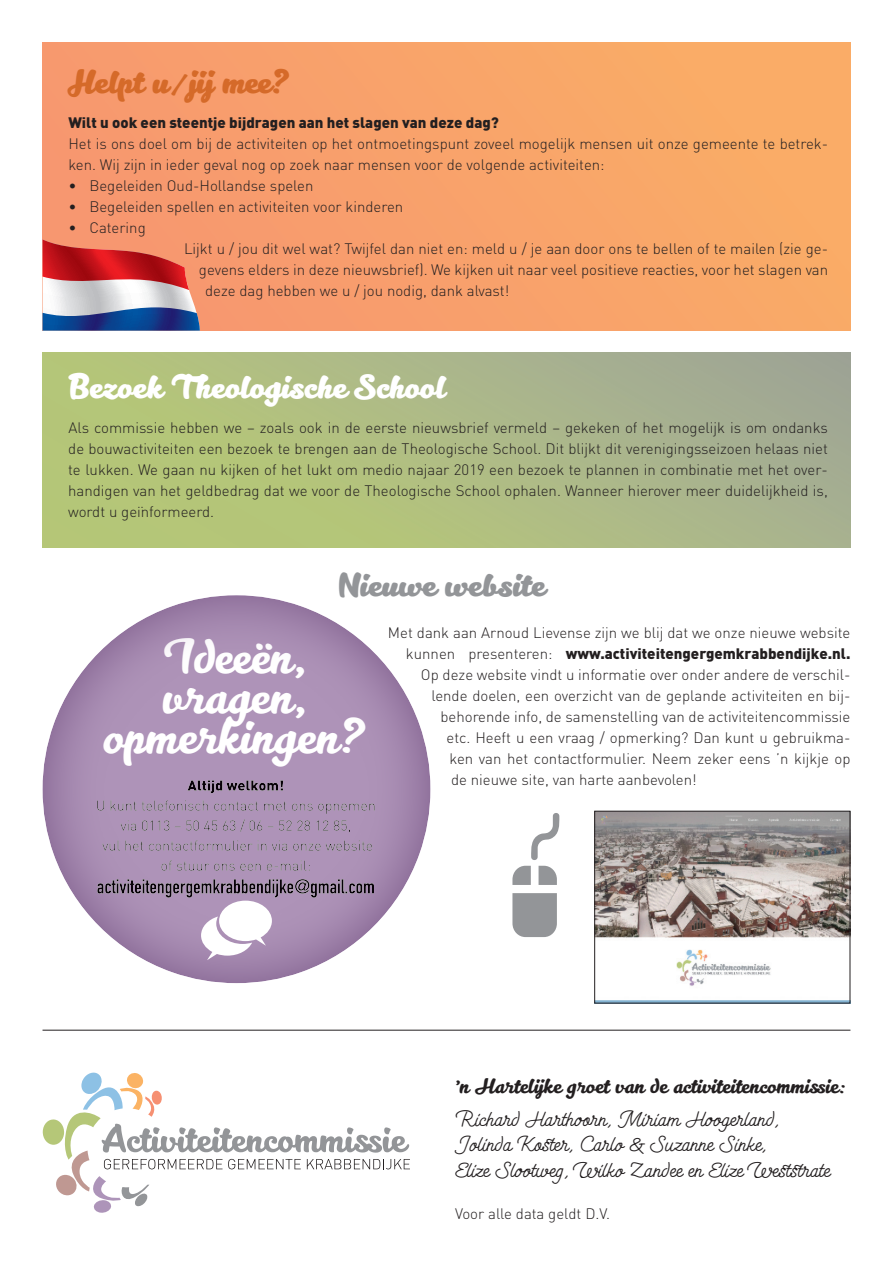
<style>
.page{position:relative;width:893px;height:1263px;background:#fff}
.page>*{position:absolute;margin:0;border:0;box-sizing:border-box;transform-origin:0 0}
.t1{font:48.6px/40px "Kitten Swash";color:#fff;text-align:center}
.t2{font:700 33px "Kitten";color:#fff}
.t3{font:700 33px "Kitten";color:#d56a29}
.t4{font:700 33px "Kitten";color:#939598}
.t5{font:21px/25.5px "Kitten Swash Monoline";color:#231f20}
.t6{font:21px "Kitten Swash";color:#231f20}
.t7{font:300 15px/21px "DIN";color:#231f20}
.t8{font:900 15px "DIN";color:#231f20}
.s1{font-weight:300}
</style>
<div class="page">
<svg style="left:43px;top:1072px;width:367px;height:141px"></svg>
<hr style="left:43px;top:1030px;width:807px;height:1px;background:#231f20">
<svg style="left:42px;top:595px;width:389px;height:389px;fill:#ae93b8"></svg>
<div style="left:43px;top:43px;width:807px;height:288px;background:#f9a36b"></div>
<svg style="left:43px;top:239px;width:157px;height:92px"></svg>
<div style="left:43px;top:353px;width:807px;height:194px;background:linear-gradient(to right,#b8ca75,#a4ac94)"></div>
<img style="left:596px;top:813px;width:252px;height:188px">
<div style="left:594px;top:811px;width:256px;height:192px;border:1px solid #231f20"></div>
<svg style="left:512px;top:813px;width:48px;height:124px"></svg>
<svg style="left:97px;top:879px;width:277px;height:81px"></svg>
<h2 class="t3" style="left:68px;top:63px;width:223px">Helpt u/jij mee?</h2>
<p class="t8" style="left:68px;top:112px;width:432px">Wilt u ook een steentje bijdragen aan het slagen van deze dag?</p>
<p class="t7" style="left:68px;top:133px;width:761px">Het is ons doel om bij de activiteiten op het ontmoetingspunt zoveel mogelijk mensen uit onze gemeente te betrek&shy;ken. Wij zijn in ieder geval nog op zoek naar mensen voor de volgende activiteiten:</p>
<p class="t7" style="left:68px;top:175px;width:247px">• Begeleiden Oud-Hollandse spelen</p>
<p class="t7" style="left:68px;top:196px;width:336px">• Begeleiden spellen en activiteiten voor kinderen</p>
<p class="t7" style="left:68px;top:217px;width:79px">• Catering</p>
<p class="t7" style="left:184px;top:238px;width:646px">Lijkt u / jou dit wel wat? Twijfel dan niet en: meld u / je aan door ons te bellen of te mailen (zie ge-</p>
<p class="t7" style="left:199px;top:259px;width:631px">gevens elders in deze nieuwsbrief). We kijken uit naar veel positieve reacties, voor het slagen van</p>
<p class="t7" style="left:205px;top:280px;width:306px">deze dag hebben we u / jou nodig, dank alvast!</p>
<h2 class="t2" style="left:68px;top:368px;width:379px">Bezoek Theologische School</h2>
<p class="t7" style="left:68px;top:417px;width:761px;text-align:justify">Als commissie hebben we – zoals ook in de eerste nieuwsbrief vermeld – gekeken of het mogelijk is om ondanks de bouwactiviteiten een bezoek te brengen aan de Theologische School. Dit blijkt dit verenigingsseizoen helaas niet te lukken. We gaan nu kijken of het lukt om medio najaar 2019 een bezoek te plannen in combinatie met het over&shy;handigen van het geldbedrag dat we voor de Theologische School ophalen. Wanneer hierover meer duidelijkheid is, wordt u geïnformeerd.</p>
<h2 class="t4" style="left:337px;top:565px;width:210px">Nieuwe website</h2>
<p class="t7" style="left:388px;top:621px;width:464px">Met dank aan Arnoud Lievense zijn we blij dat we onze nieuwe website</p>
<p class="t8" style="left:406px;top:643px;width:446px"><span class="s1">kunnen presenteren:</span> www.activiteitengergemkrabbendijke.nl.</p>
<p class="t7" style="left:421px;top:663px;width:431px">Op deze website vindt u informatie over onder andere de verschil-</p>
<p class="t7" style="left:431px;top:684px;width:420px">lende doelen, een overzicht van de geplande activiteiten en bij-</p>
<p class="t7" style="left:440px;top:705px;width:411px">behorende info, de samenstelling van de activiteitencommissie</p>
<p class="t7" style="left:446px;top:726px;width:406px">etc. Heeft u een vraag / opmerking? Dan kunt u gebruikma-</p>
<p class="t7" style="left:450px;top:747px;width:402px">ken van het contactformulier. Neem zeker eens ’n kijkje op</p>
<p class="t7" style="left:451px;top:768px;width:247px">de nieuwe site, van harte aanbevolen!</p>
<h1 class="t1" style="left:105px;top:637px;width:262px">Ideeën, vragen, opmerkingen?</h1>
<h3 class="t6" style="left:455px;top:1073px;width:393px">’n Hartelijke groet van de activiteitencommissie:</h3>
<h3 class="t5" style="left:455px;top:1106px;width:377px">Richard Harthoorn, Miriam Hoogerland,<br>Jolinda Koster, Carlo &amp; Suzanne Sinke,<br>Elize Slootweg, Wilko Zandee en Elize Weststrate</h3>
<p class="t7" style="left:455px;top:1202px;width:157px">Voor alle data geldt D.V.</p>
</div>
